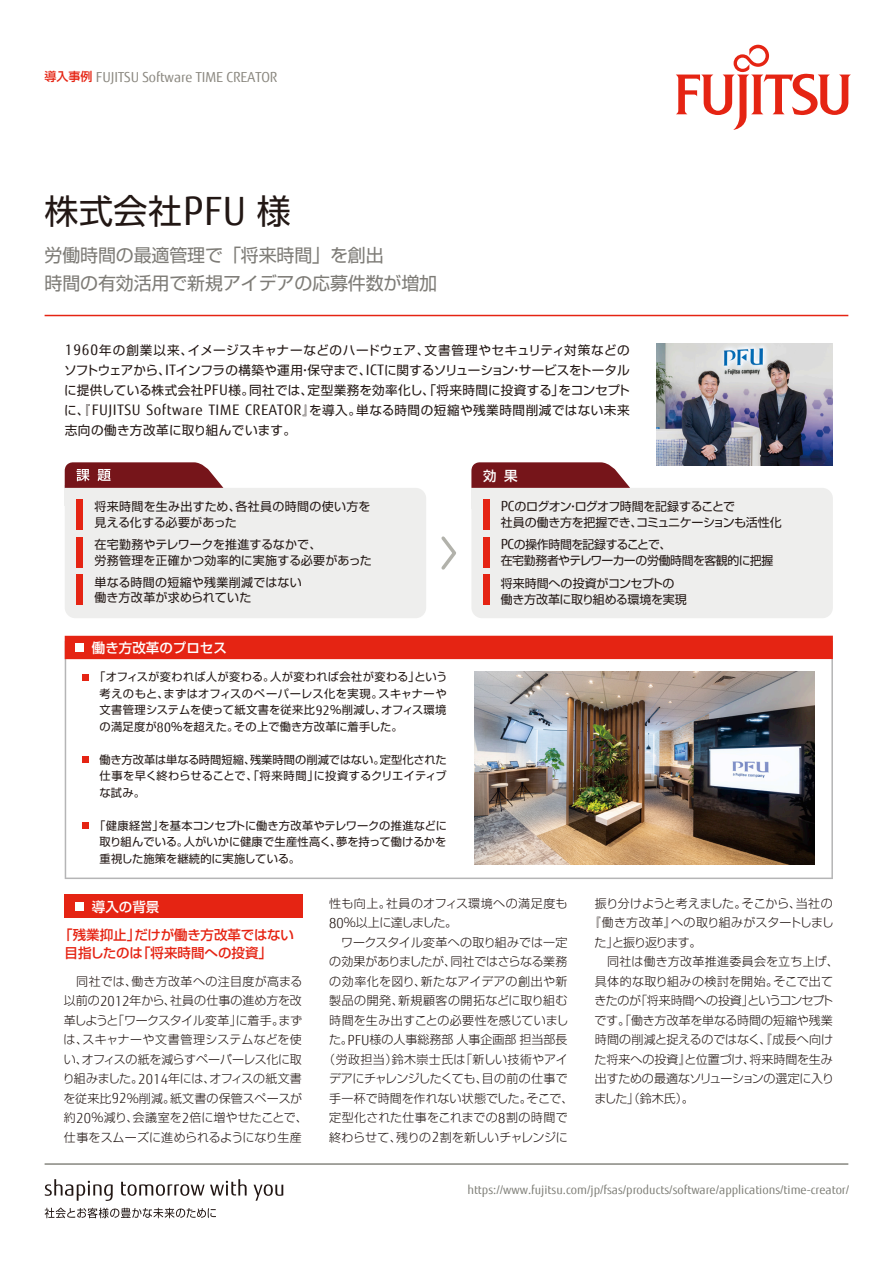
<style>
.page{position:relative;width:893px;height:1263px;background:#fff}
.page>*{position:absolute;margin:0;border:0;box-sizing:border-box;transform-origin:0 0}
.t1{font:34.05px "Shin Go Pro";color:#221714}
.t2{font:18px/27.6px "Shin Go Pro";letter-spacing:-.01em;color:#7e7c77}
.t3{font:13.8px "Fujitsu Sans";color:#8a877f}
.t4{font:500 13.5px/18px "Shin Go Pro";letter-spacing:-.005em;color:#e52413}
.t5{font:500 13.5px "Shin Go Pro";color:#fff}
.t6{font:12.6px/20px "Shin Go Pro";letter-spacing:.035em;color:#221714;text-align:justify}
.t7{font:12.15px "Fujitsu Sans";color:#808079}
.t8{font:300 12px/19.5px "Shin Go Pro";color:#221714}
.t9{font:12px/15.8px "Shin Go Pro";letter-spacing:-.015em;color:#221714}
.t10{font:12px/15.8px "Shin Go Pro";letter-spacing:.02em;color:#221714}
.t11{font:300 12px "Shin Go Pro";letter-spacing:-.025em;color:#221714}
.t12{font:300 12px "Shin Go Pro";letter-spacing:.02em;color:#221714}
.t13{font:300 12px "Shin Go Pro";letter-spacing:-.03em;color:#221714}
.t14{font:12px/15.8px "Shin Go Pro";letter-spacing:.01em;color:#221714}
.t15{font:12px/15.8px "Shin Go Pro";letter-spacing:-.035em;color:#221714}
.t16{font:300 12px "Shin Go Pro";letter-spacing:.04em;color:#221714}
.t17{font:300 12px "Shin Go Pro";letter-spacing:-.09em;color:#221714}
.t18{font:300 12px "Shin Go Pro";letter-spacing:-.02em;color:#221714}
.t19{font:300 12px "Shin Go Pro";letter-spacing:.035em;color:#221714}
.t20{font:300 12px "Shin Go Pro";letter-spacing:.03em;color:#221714}
.t21{font:11.25px/16.5px "Shin Go Pro";letter-spacing:.005em;color:#221714;text-align:justify}
.s1{font-family:"Shin Go Pro";font-weight:500;font-size:12px;color:#e52413}
.s2{font-family:"Fujitsu Sans";font-size:39.15px}
.s3{font-family:"Fujitsu Sans";font-size:14.55px}
.s4{font-family:"Fujitsu Sans";font-size:12.9px}
.s5{font-family:"Fujitsu Sans";font-size:13.8px}
</style>
<div class="page">
<hr style="left:45px;top:1163px;width:803px;height:2px;background:#87877f">
<svg style="left:45px;top:1208px;width:171px;height:10px"></svg>
<svg style="left:45px;top:1179px;width:68px;height:22px"></svg>
<svg style="left:121px;top:1179px;width:126px;height:17px"></svg>
<svg style="left:253px;top:1184px;width:30px;height:17px"></svg>
<svg style="left:65px;top:659px;width:768px;height:220px"></svg>
<div style="left:65px;top:636px;width:768px;height:23px;background:#e52413"></div>
<div style="left:76px;top:643px;width:8px;height:9px;background:#fff"></div>
<div style="left:471px;top:488px;width:15px;height:20px;background:#eeeeed"></div>
<div style="left:65px;top:486px;width:15px;height:20px;background:#eeeeed"></div>
<div style="left:65px;top:488px;width:361px;height:130px;background:#eeeeed;border-radius:11px"></div>
<div style="left:471px;top:488px;width:362px;height:130px;background:#eeeeed;border-radius:11px"></div>
<div style="left:76px;top:499px;width:7px;height:31px;background:#e52413"></div>
<div style="left:483px;top:499px;width:7px;height:31px;background:#e52413"></div>
<div style="left:76px;top:537px;width:7px;height:31px;background:#e52413"></div>
<div style="left:483px;top:537px;width:7px;height:31px;background:#e52413"></div>
<div style="left:76px;top:575px;width:7px;height:30px;background:#e52413"></div>
<div style="left:483px;top:575px;width:7px;height:30px;background:#e52413"></div>
<svg style="left:441px;top:536px;width:15px;height:34px"></svg>
<svg style="left:471px;top:462px;width:159px;height:26px;background:#822a2f"></svg>
<div style="left:83px;top:674px;width:6px;height:7px;background:#e52413"></div>
<div style="left:83px;top:756px;width:6px;height:7px;background:#e52413"></div>
<div style="left:83px;top:822px;width:6px;height:7px;background:#e52413"></div>
<svg style="left:65px;top:462px;width:158px;height:26px;background:#883438"></svg>
<img style="left:475px;top:672px;width:339px;height:192px">
<div style="left:65px;top:895px;width:238px;height:23px;background:#e52413"></div>
<div style="left:76px;top:902px;width:8px;height:9px;background:#fff"></div>
<img style="left:656px;top:344px;width:177px;height:121px">
<hr style="left:45px;top:315px;width:803px;height:1px;background:#e52413">
<svg style="left:676px;top:45px;width:175px;height:85px"></svg>
<p class="t3" style="left:45px;top:68px;width:234px"><span class="s1">導入事例</span> FUJITSU Software TIME CREATOR</p>
<h1 class="t1" style="left:45px;top:183px;width:248px">株式会社<span class="s2">PFU</span> 様</h1>
<h2 class="t2" style="left:45px;top:239px;width:394px">労働時間の最適管理で「将来時間」を創出<br>時間の有効活用で新規アイデアの応募件数が増加</h2>
<p class="t6" style="left:64px;top:339px;width:568px"><span class="s3">1960</span>年の創業以来、イメージスキャナーなどのハードウェア、文書管理やセキュリティ対策などのソフトウェアから、<span class="s3">IT</span>インフラの構築や運用・保守まで、<span class="s3">ICT</span>に関するソリューション・サービスをトータルに提供している株式会社<span class="s3">PFU</span>様。同社では、定型業務を効率化し、「将来時間に投資する」をコンセプトに、『<span class="s3">FUJITSU Software TIME CREATOR</span>』を導入。単なる時間の短縮や残業時間削減ではない未来志向の働き方改革に取り組んでいます。</p>
<p class="t10" style="left:95px;top:497px;width:278px">将来時間を生み出すため、各社員の時間の使い方を見える化する必要があった</p>
<p class="t14" style="left:95px;top:535px;width:279px">在宅勤務やテレワークを推進するなかで、<br>労務管理を正確かつ効率的に実施する必要があった</p>
<p class="t10" style="left:95px;top:573px;width:209px">単なる時間の短縮や残業削減ではない働き方改革が求められていた</p>
<p class="t5" style="left:92px;top:636px;width:136px">働き方改革のプロセス</p>
<p class="t21" style="left:100px;top:668px;width:349px;text-indent:-5px">「オフィスが変われば人が変わる。人が変われば会社が変わる」という考えのもと、まずはオフィスのペーパーレス化を実現。スキャナーや文書管理システムを使って紙文書を従来比<span class="s4">92</span>％削減し、オフィス環境の満足度が<span class="s4">80</span>％を超えた。その上で働き方改革に着手した。</p>
<p class="t21" style="left:99px;top:750px;width:349px">働き方改革は単なる時間短縮、残業時間の削減ではない。定型化された仕事を早く終わらせることで、「将来時間」に投資するクリエイティブな試み。</p>
<p class="t21" style="left:100px;top:816px;width:349px;text-indent:-5px">「健康経営」を基本コンセプトに働き方改革やテレワークの推進などに取り組んでいる。人がいかに健康で生産性高く、夢を持って働けるかを重視した施策を継続的に実施している。</p>
<p class="t5" style="left:483px;top:465px;width:36px">効果</p>
<p class="t9" style="left:501px;top:497px;width:283px"><span class="s5">PC</span>のログオン・ログオフ時間を記録することで<br>社員の働き方を把握でき、コミュニケーションも活性化</p>
<p class="t15" style="left:501px;top:535px;width:274px"><span class="s5">PC</span>の操作時間を記録することで、<br>在宅勤務者やテレワーカーの労働時間を客観的に把握</p>
<p class="t9" style="left:501px;top:574px;width:187px">将来時間への投資がコンセプトの働き方改革に取り組める環境を実現</p>
<p class="t5" style="left:92px;top:895px;width:69px">導入の背景</p>
<p class="t4" style="left:65px;top:925px;width:231px;text-indent:-5px">「残業抑止」だけが働き方改革ではない目指したのは「将来時間への投資」</p>
<p class="t8" style="left:63px;top:970px;width:247px">　同社では、働き方改革への注目度が高まる以前の<span class="s5">2012</span>年から、社員の仕事の進め方を改革しようと「ワークスタイル変革」に着手。まずは、スキャナーや文書管理システムなどを使い、オフィスの紙を減らすペーパーレス化に取り組みました。<span class="s5">2014</span>年には、オフィスの紙文書を従来比<span class="s5">92</span>％削減。紙文書の保管スペースが約<span class="s5">20</span>％減り、会議室を<span class="s5">2</span>倍に増やせたことで、仕事をスムーズに進められるようになり生産</p>
<p class="t16" style="left:329px;top:893px;width:240px">性も向上。社員のオフィス環境への満足度も</p>
<p class="t17" style="left:329px;top:913px;width:129px"><span class="s5">80</span>％以上に達しました。</p>
<p class="t8" style="left:329px;top:931px;width:240px">　ワークスタイル変革への取り組みでは一定</p>
<p class="t11" style="left:329px;top:952px;width:240px">の効果がありましたが、同社ではさらなる業務</p>
<p class="t12" style="left:329px;top:971px;width:240px">の効率化を図り、新たなアイデアの創出や新</p>
<p class="t16" style="left:329px;top:991px;width:240px">製品の開発、新規顧客の開拓などに取り組む</p>
<p class="t8" style="left:329px;top:1009px;width:241px">時間を生み出すことの必要性を感じていまし</p>
<p class="t8" style="left:329px;top:1028px;width:240px">た。<span class="s5">PFU</span>様の人事総務部人事企画部担当部長</p>
<p class="t19" style="left:323px;top:1049px;width:246px">（労政担当）鈴木崇士氏は「新しい技術やアイ</p>
<p class="t13" style="left:329px;top:1069px;width:240px">デアにチャレンジしたくても、目の前の仕事で</p>
<p class="t8" style="left:329px;top:1087px;width:246px">手一杯で時間を作れない状態でした。そこで、</p>
<p class="t12" style="left:329px;top:1108px;width:240px">定型化された仕事をこれまでの<span class="s5">8</span>割の時間で</p>
<p class="t11" style="left:329px;top:1127px;width:240px">終わらせて、残りの<span class="s5">2</span>割を新しいチャレンジに</p>
<p class="t18" style="left:595px;top:893px;width:240px">振り分けようと考えました。そこから、当社の</p>
<p class="t8" style="left:589px;top:911px;width:246px">『働き方改革』への取り組みがスタートしまし</p>
<p class="t17" style="left:594px;top:932px;width:108px">た」と振り返ります。</p>
<p class="t12" style="left:595px;top:952px;width:246px">　同社は働き方改革推進委員会を立ち上げ、</p>
<p class="t20" style="left:595px;top:971px;width:240px">具体的な取り組みの検討を開始。そこで出て</p>
<p class="t13" style="left:594px;top:991px;width:241px">きたのが「将来時間への投資」というコンセプト</p>
<p class="t8" style="left:594px;top:1009px;width:240px">です。「働き方改革を単なる時間の短縮や残業</p>
<p class="t8" style="left:595px;top:1028px;width:240px">時間の削減と捉えるのではなく、『成長へ向け</p>
<p class="t8" style="left:594px;top:1048px;width:240px">た将来への投資』と位置づけ、将来時間を生み</p>
<p class="t11" style="left:595px;top:1069px;width:241px">出すための最適なソリューションの選定に入り</p>
<p class="t8" style="left:594px;top:1087px;width:101px">ました」（鈴木氏）。</p>
<p class="t7" style="left:467px;top:1182px;width:383px">https://www.fujitsu.com/jp/fsas/products/software/applications/time-creator/</p>
</div>
